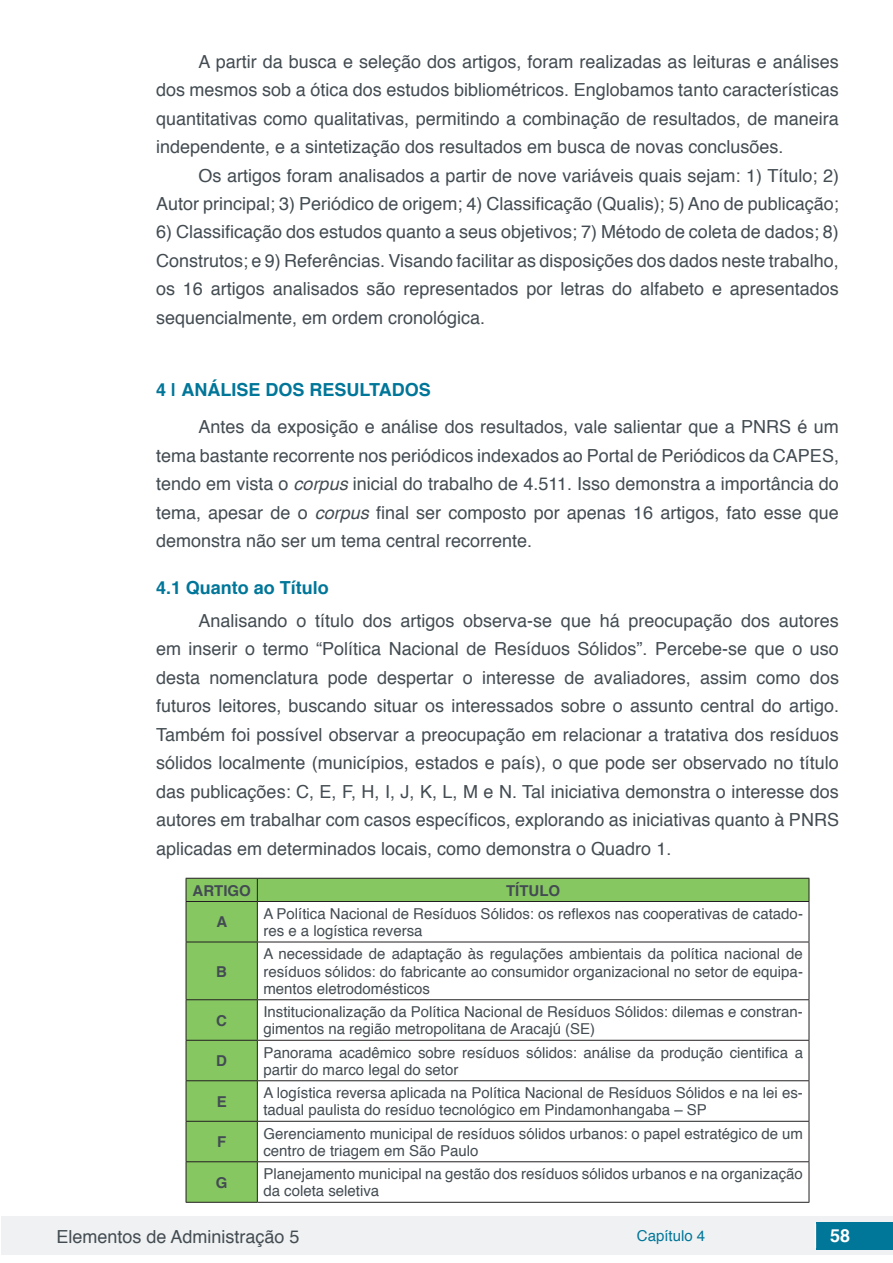
<style>
.page{position:relative;width:893px;height:1263px;background:#fff}
.page>*{position:absolute;margin:0;border:0;box-sizing:border-box;transform-origin:0 0}
.t1{font:18px/28.5px "Helvetica";color:#434c52;text-align:justify}
.t2{font:700 18px "Helvetica";color:#007699}
.t3{font:700 18px "Helvetica";color:#fff}
.t4{font:15px/17.2px "Helvetica";color:#434c52}
.t5{font:700 15px "Helvetica";color:#434c52}
.t6{font:15px "Helvetica";color:#007699}
.s1{font-style:italic}
</style>
<div class="page">
<div style="left:1px;top:1216px;width:891px;height:38px;background:#f0f1f2"></div>
<div style="left:816px;top:1222px;width:77px;height:27px;background:#007699"></div>
<svg style="left:815px;top:1224px;width:1px;height:24px"></svg>
<svg style="left:187px;top:879px;width:622px;height:323px"></svg>
<svg style="left:186px;top:879px;width:1px;height:22px"></svg>
<hr style="left:186px;top:878px;width:71px;height:1px;background:#231f20">
<hr style="left:257px;top:878px;width:552px;height:1px;background:#231f20">
<hr style="left:186px;top:902px;width:1px;height:40px;background:#231f20">
<hr style="left:186px;top:942px;width:1px;height:57px;background:#231f20">
<hr style="left:186px;top:1000px;width:1px;height:40px;background:#231f20">
<hr style="left:186px;top:1041px;width:1px;height:39px;background:#231f20">
<hr style="left:186px;top:1081px;width:1px;height:40px;background:#231f20">
<hr style="left:186px;top:1122px;width:1px;height:39px;background:#231f20">
<hr style="left:186px;top:1162px;width:1px;height:40px;background:#231f20">
<hr style="left:186px;top:901px;width:71px;height:1px;background:#231f20">
<hr style="left:257px;top:901px;width:552px;height:1px;background:#231f20">
<hr style="left:186px;top:942px;width:71px;height:1px;background:#231f20">
<hr style="left:257px;top:942px;width:552px;height:1px;background:#231f20">
<hr style="left:186px;top:999px;width:71px;height:1px;background:#231f20">
<hr style="left:257px;top:999px;width:552px;height:1px;background:#231f20">
<hr style="left:186px;top:1040px;width:71px;height:1px;background:#231f20">
<hr style="left:257px;top:1040px;width:552px;height:1px;background:#231f20">
<hr style="left:186px;top:1080px;width:71px;height:1px;background:#231f20">
<hr style="left:257px;top:1080px;width:552px;height:1px;background:#231f20">
<hr style="left:186px;top:1121px;width:71px;height:1px;background:#231f20">
<hr style="left:257px;top:1121px;width:552px;height:1px;background:#231f20">
<hr style="left:186px;top:1161px;width:71px;height:1px;background:#231f20">
<hr style="left:257px;top:1161px;width:552px;height:1px;background:#231f20">
<hr style="left:186px;top:1202px;width:71px;height:1px;background:#231f20">
<hr style="left:257px;top:1202px;width:552px;height:1px;background:#231f20">
<svg style="left:257px;top:879px;width:1px;height:22px"></svg>
<svg style="left:809px;top:879px;width:1px;height:22px"></svg>
<hr style="left:257px;top:902px;width:1px;height:40px;background:#231f20">
<hr style="left:809px;top:902px;width:1px;height:40px;background:#231f20">
<hr style="left:257px;top:942px;width:1px;height:57px;background:#231f20">
<hr style="left:809px;top:942px;width:1px;height:57px;background:#231f20">
<hr style="left:257px;top:1000px;width:1px;height:40px;background:#231f20">
<hr style="left:809px;top:1000px;width:1px;height:40px;background:#231f20">
<hr style="left:257px;top:1041px;width:1px;height:39px;background:#231f20">
<hr style="left:809px;top:1041px;width:1px;height:39px;background:#231f20">
<hr style="left:257px;top:1081px;width:1px;height:40px;background:#231f20">
<hr style="left:809px;top:1081px;width:1px;height:40px;background:#231f20">
<hr style="left:257px;top:1122px;width:1px;height:39px;background:#231f20">
<hr style="left:809px;top:1122px;width:1px;height:39px;background:#231f20">
<hr style="left:257px;top:1162px;width:1px;height:40px;background:#231f20">
<hr style="left:809px;top:1162px;width:1px;height:40px;background:#231f20">
<p class="t1" style="left:156px;top:47px;width:684px;text-indent:43px">A partir da busca e seleção dos artigos, foram realizadas as leituras e análises dos mesmos sob a ótica dos estudos bibliométricos. Englobamos tanto características quantitativas como qualitativas, permitindo a combinação de resultados, de maneira independente, e a sintetização dos resultados em busca de novas conclusões.</p>
<p class="t1" style="left:156px;top:161px;width:684px;text-align:right">Os artigos foram analisados a partir de nove variáveis quais sejam: 1) Título; 2)<br>Autor principal; 3) Periódico de origem; 4) Classificação (Qualis); 5) Ano de publicação;</p>
<p class="t1" style="left:156px;top:218px;width:684px">6) Classificação dos estudos quanto a seus objetivos; 7) Método de coleta de dados; 8)<br>Construtos; e 9) Referências. Visando facilitar as disposições dos dados neste trabalho, os 16 artigos analisados são representados por letras do alfabeto e apresentados sequencialmente, em ordem cronológica.</p>
<p class="t2" style="left:156px;top:375px;width:276px">4 | ANÁLISE DOS RESULTADOS</p>
<p class="t1" style="left:156px;top:413px;width:684px;text-indent:43px">Antes da exposição e análise dos resultados, vale salientar que a PNRS é um tema bastante recorrente nos periódicos indexados ao Portal de Periódicos da CAPES, tendo em vista o <span class="s1">corpus</span> inicial do trabalho de 4.511. Isso demonstra a importância do tema, apesar de o <span class="s1">corpus</span> final ser composto por apenas 16 artigos, fato esse que demonstra não ser um tema central recorrente.</p>
<p class="t2" style="left:156px;top:573px;width:174px">4.1 Quanto ao Título</p>
<p class="t1" style="left:156px;top:607px;width:684px;text-indent:43px">Analisando o título dos artigos observa-se que há preocupação dos autores em inserir o termo “Política Nacional de Resíduos Sólidos”. Percebe-se que o uso desta nomenclatura pode despertar o interesse de avaliadores, assim como dos futuros leitores, buscando situar os interessados sobre o assunto central do artigo.<br>Também foi possível observar a preocupação em relacionar a tratativa dos resíduos sólidos localmente (municípios, estados e país), o que pode ser observado no título das publicações: C, E, F, H, I, J, K, L, M e N. Tal iniciativa demonstra o interesse dos autores em trabalhar com casos específicos, explorando as iniciativas quanto à PNRS aplicadas em determinados locais, como demonstra o Quadro 1.</p>
<p class="t5" style="left:193px;top:878px;width:60px">ARTIGO</p>
<p class="t5" style="left:506px;top:878px;width:56px">TÍTULO</p>
<p class="t5" style="left:217px;top:910px;width:12px">A</p>
<p class="t4" style="left:263px;top:905px;width:541px">A Política Nacional de Resíduos Sólidos: os reflexos nas cooperativas de catado&shy;res e a logística reversa</p>
<p class="t5" style="left:216px;top:959px;width:12px">B</p>
<p class="t4" style="left:263px;top:946px;width:541px;text-align:justify">A necessidade de adaptação às regulações ambientais da política nacional de resíduos sólidos: do fabricante ao consumidor organizacional no setor de equipa&shy;mentos eletrodomésticos</p>
<p class="t5" style="left:216px;top:1008px;width:12px">C</p>
<p class="t4" style="left:263px;top:1003px;width:541px">Institucionalização da Política Nacional de Resíduos Sólidos: dilemas e constran&shy;gimentos na região metropolitana de Aracajú (SE)</p>
<p class="t5" style="left:216px;top:1049px;width:12px">D</p>
<p class="t4" style="left:263px;top:1044px;width:541px">Panorama acadêmico sobre resíduos sólidos: análise da produção cientifica a partir do marco legal do setor</p>
<p class="t5" style="left:217px;top:1089px;width:12px">E</p>
<p class="t4" style="left:263px;top:1084px;width:541px">A logística reversa aplicada na Política Nacional de Resíduos Sólidos e na lei es&shy;tadual paulista do resíduo tecnológico em Pindamonhangaba – SP</p>
<p class="t5" style="left:217px;top:1130px;width:11px">F</p>
<p class="t4" style="left:263px;top:1125px;width:541px">Gerenciamento municipal de resíduos sólidos urbanos: o papel estratégico de um centro de triagem em São Paulo</p>
<p class="t5" style="left:216px;top:1170px;width:13px">G</p>
<p class="t4" style="left:263px;top:1165px;width:541px">Planejamento municipal na gestão dos resíduos sólidos urbanos e na organização da coleta seletiva</p>
<p class="t1" style="left:56px;top:1223px;width:245px">Elementos de Administração 5</p>
<p class="t6" style="left:637px;top:1224px;width:70px">Capítulo 4</p>
<p class="t3" style="left:830px;top:1221px;width:22px">58</p>
</div>
